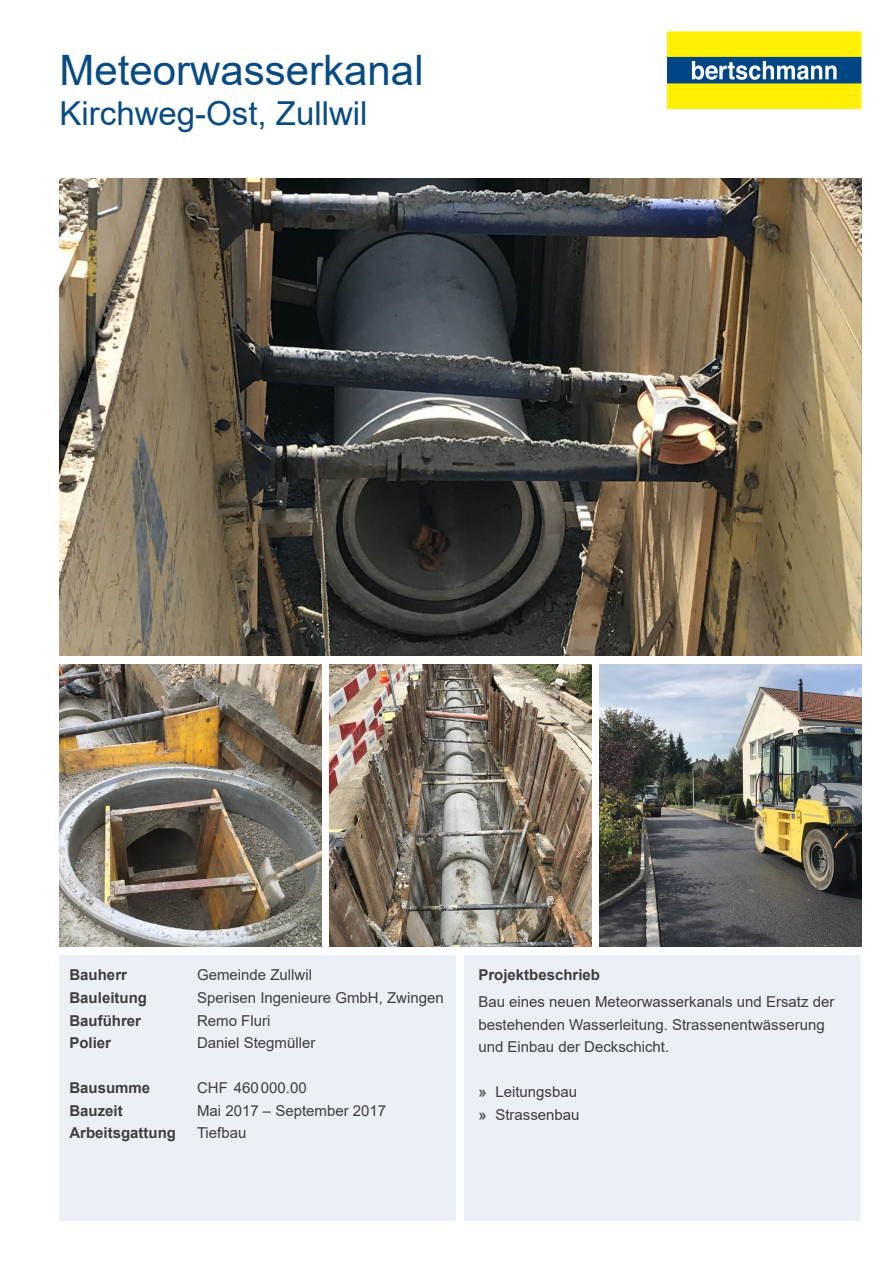
<style>
.page{position:relative;width:893px;height:1263px;background:#fff}
.page>*{position:absolute;margin:0;border:0;box-sizing:border-box;transform-origin:0 0}
.t1{font:42px "Arial";color:#084b82}
.t2{font:33px "Arial";color:#084b82}
.t3{font:15px/22.5px "Arial";color:#3e3e3f}
.t4{font:700 15px "Arial";color:#3e3e3f}
.s1{font-weight:700;color:#57585a}
</style>
<div class="page">
<div style="left:667px;top:83px;width:194px;height:25px;background:#fff101"></div>
<div style="left:667px;top:83px;width:194px;height:25px;border:1px solid #fff101"></div>
<div style="left:667px;top:32px;width:194px;height:25px;background:#fff101"></div>
<div style="left:667px;top:32px;width:194px;height:26px;border:1px solid #fff101"></div>
<div style="left:667px;top:57px;width:194px;height:26px;background:#004684"></div>
<svg style="left:692px;top:61px;width:145px;height:19px"></svg>
<div style="left:60px;top:955px;width:396px;height:265px;background:#ebeff6"></div>
<div style="left:465px;top:955px;width:396px;height:265px;background:#ebeff6"></div>
<img style="left:600px;top:664px;width:261px;height:282px">
<img style="left:330px;top:664px;width:261px;height:282px">
<img style="left:60px;top:664px;width:261px;height:282px">
<img style="left:60px;top:179px;width:801px;height:477px">
<h1 class="t1" style="left:60px;top:42px;width:366px">Meteorwasserkanal</h1>
<h2 class="t2" style="left:60px;top:91px;width:310px">Kirchweg-Ost, Zullwil</h2>
<p class="t4" style="left:69px;top:965px;width:59px">Bauherr</p>
<p class="t3" style="left:197px;top:964px;width:117px">Gemeinde Zullwil</p>
<p class="t4" style="left:69px;top:987px;width:79px">Bauleitung</p>
<p class="t3" style="left:197px;top:986px;width:248px">Sperisen Ingenieure GmbH, Zwingen</p>
<p class="t4" style="left:69px;top:1010px;width:73px">Bauführer</p>
<p class="t3" style="left:197px;top:1009px;width:75px">Remo Fluri</p>
<p class="t4" style="left:69px;top:1032px;width:43px">Polier</p>
<p class="t3" style="left:197px;top:1031px;width:120px">Daniel Stegmüller</p>
<p class="t4" style="left:69px;top:1077px;width:82px">Bausumme</p>
<p class="t3" style="left:197px;top:1076px;width:111px">CHF 460000.00</p>
<p class="t4" style="left:69px;top:1100px;width:55px">Bauzeit</p>
<p class="t3" style="left:197px;top:1099px;width:191px">Mai 2017 – September 2017</p>
<p class="t4" style="left:69px;top:1122px;width:108px">Arbeitsgattung</p>
<p class="t3" style="left:197px;top:1121px;width:51px">Tiefbau</p>
<p class="t4" style="left:478px;top:965px;width:123px">Projektbeschrieb</p>
<p class="t3" style="left:478px;top:991px;width:357px">Bau eines neuen Meteorwasserkanals und Ersatz der bestehenden Wasserleitung. Strassenentwässerung und Einbau der Deckschicht.</p>
<p class="t3" style="left:478px;top:1081px;width:103px"><span class="s1">»</span> Leitungsbau <span class="s1">»</span> Strassenbau</p>
</div>
